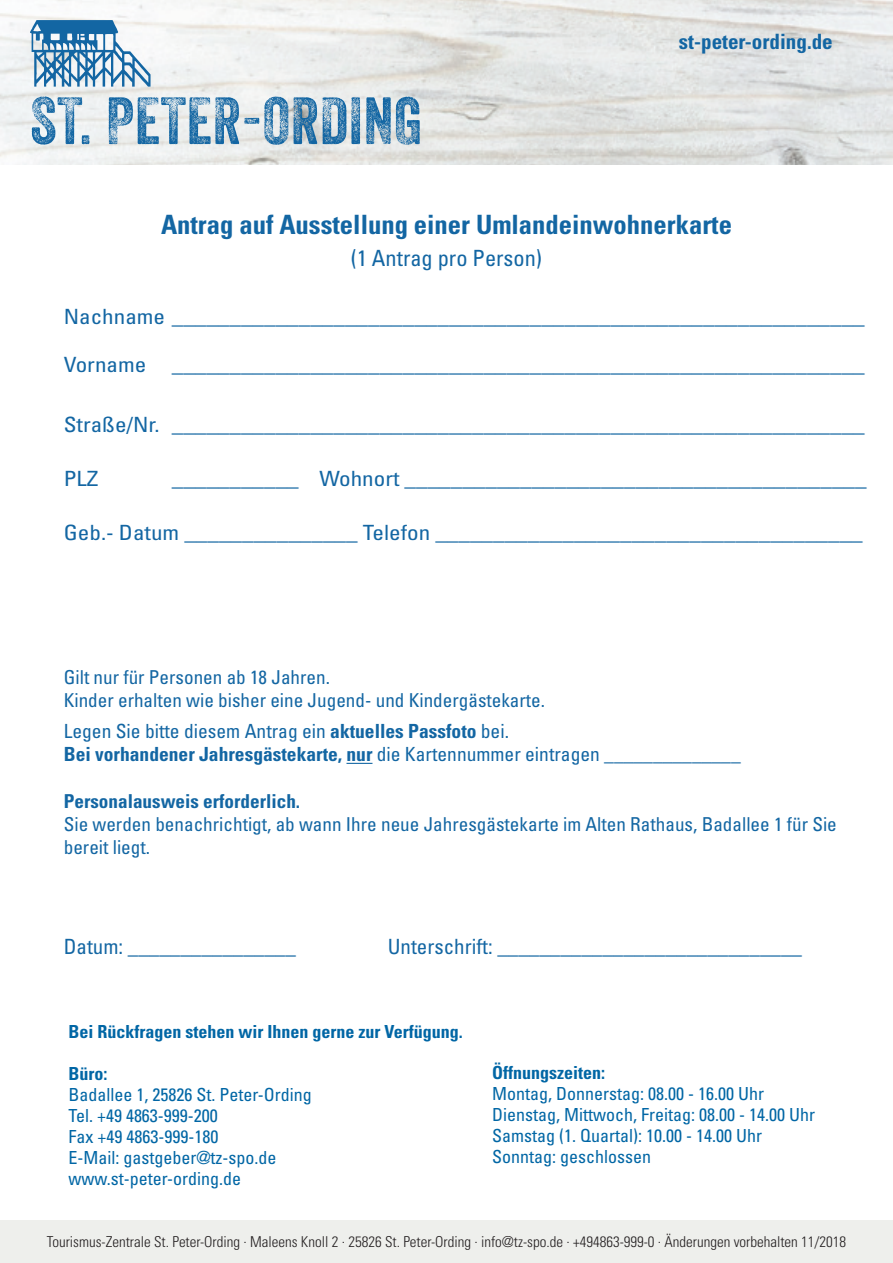
<style>
.page{position:relative;width:893px;height:1263px;background:#fff}
.page>*{position:absolute;margin:0;border:0;box-sizing:border-box;transform-origin:0 0}
.t1{font:64.5px "Veneer Three";letter-spacing:.01em;color:#1366a3}
.t2{font:700 condensed 26.7px "Univers";color:#1366a3}
.t3{font:condensed 22.35px "Univers";color:#1366a3}
.t4{font:700 condensed 21.15px "Univers";color:#1366a3}
.t5{font:condensed 21px "Univers";color:#1366a3;scale:1.1 1}
.t6{font:condensed 21px "Univers";color:#1366a3}
.t7{font:condensed 19.5px/23.4px "Univers";color:#1366a3}
.t8{font:condensed 19.2px/23px "Univers";color:#1366a3}
.t9{font:700 condensed 19.2px "Univers";color:#1366a3}
.t10{font:condensed 18px/21px "Univers";color:#0166a5}
.t11{font:700 condensed 18px "Univers LT Std";color:#0166a5}
.t12{font:700 condensed 18px "Univers";color:#0166a5}
.t13{font:300 condensed 15px "Univers";color:#231f20}
.t14{font:12.75px "Univers";color:#000001}
.s1{font-weight:700}
</style>
<div class="page">
<div style="left:0;top:1220px;width:893px;height:43px;background:#eeefec"></div>
<img style="left:0;top:0;width:893px;height:165px">
<svg style="left:30px;top:20px;width:121px;height:67px"></svg>
<svg style="left:346px;top:763px;width:26px;height:1px"></svg>
<h1 class="t1" style="left:30px;top:82px;width:394px">ST. PETER-ORDING</h1>
<p class="t4" style="left:679px;top:29px;width:155px">st-peter-ording.de</p>
<p class="t2" style="left:161px;top:208px;width:572px">Antrag auf Ausstellung einer Umlandeinwohnerkarte</p>
<p class="t3" style="left:351px;top:244px;width:193px">(1 Antrag pro Person)</p>
<p class="t5" style="left:64px;top:303px;width:730px">Nachname ____________________________________________________________</p>
<p class="t5" style="left:64px;top:351px;width:730px">Vorname ____________________________________________________________</p>
<p class="t5" style="left:64px;top:411px;width:730px">Straße/Nr. ____________________________________________________________</p>
<p class="t5" style="left:64px;top:465px;width:33px">PLZ</p>
<p class="t5" style="left:172px;top:465px;width:633px">___________ Wohnort ________________________________________</p>
<p class="t5" style="left:64px;top:519px;width:728px">Geb.- Datum _______________ Telefon _____________________________________</p>
<p class="t8" style="left:64px;top:665px;width:483px">Gilt nur für Personen ab 18 Jahren.<br>Kinder erhalten wie bisher eine Jugend- und Kindergästekarte.</p>
<p class="t7" style="left:64px;top:719px;width:678px">Legen Sie bitte diesem Antrag ein <span class="s1">aktuelles Passfoto</span> bei.<br><span class="s1">Bei vorhandener Jahresgästekarte, nur</span> die Kartennummer eintragen ______________</p>
<p class="t9" style="left:64px;top:789px;width:238px">Personalausweis erforderlich.</p>
<p class="t8" style="left:64px;top:812px;width:775px">Sie werden benachrichtigt, ab wann Ihre neue Jahresgästekarte im Alten Rathaus, Badallee 1 für Sie bereit liegt.</p>
<p class="t6" style="left:64px;top:933px;width:234px">Datum: ________________</p>
<p class="t6" style="left:388px;top:933px;width:416px">Unterschrift: _____________________________</p>
<p class="t11" style="left:68px;top:1020px;width:396px">Bei Rückfragen stehen wir Ihnen gerne zur Verfügung.</p>
<p class="t12" style="left:68px;top:1062px;width:40px">Büro:</p>
<p class="t10" style="left:68px;top:1083px;width:245px">Badallee 1, 25826 St. Peter-Ording<br>Tel. +49 4863-999-200<br>Fax +49 4863-999-180<br>E-Mail: gastgeber@tz-spo.de www.st-peter-ording.de</p>
<p class="t11" style="left:492px;top:1062px;width:115px">Öffnungszeiten:</p>
<p class="t10" style="left:492px;top:1083px;width:324px">Montag, Donnerstag: 08.00 - 16.00 Uhr Dienstag, Mittwoch, Freitag: 08.00 - 14.00 Uhr Samstag (1. Quartal): 10.00 - 14.00 Uhr Sonntag: geschlossen</p>
<p class="t14" style="left:56px;top:1231px;width:786px">Tourismus-Zentrale St. Peter-Ording ·Maleens Knoll 2 · 25826 St. Peter-Ording · info@tz-spo.de · Änderungen vorbehalten 1/2017</p>
<p class="t13" style="left:47px;top:1233px;width:801px">Tourismus-Zentrale St. Peter-Ording . Maleens Knoll 2 . 25826 St. Peter-Ording . info@tz-spo.de . +494863-999-0 . Änderungen vorbehalten 11/2018</p>
</div>
